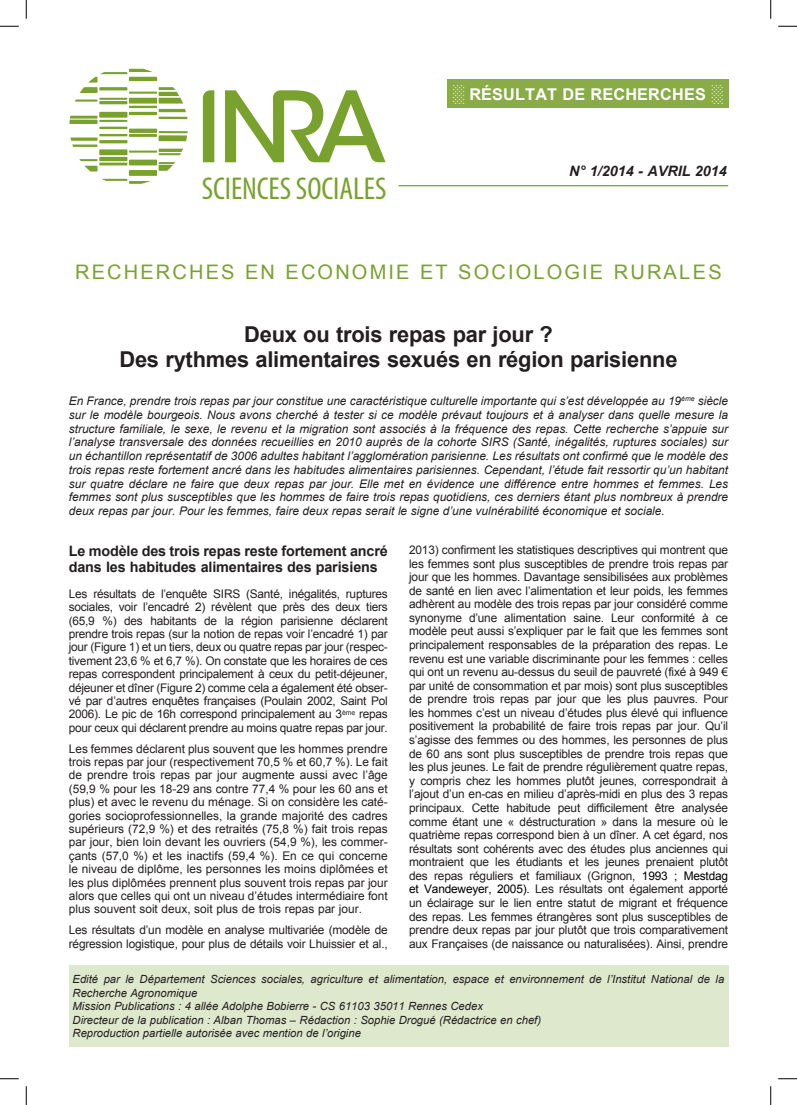
<style>
.page{position:relative;width:797px;height:1105px;background:#fff}
.page>*{position:absolute;margin:0;border:0;box-sizing:border-box;transform-origin:0 0}
.t1{font:condensed 31.75px "Myriad Pro";letter-spacing:-.005em;color:#78a22d}
.t2{font:700 21.88px/25px "Arial";letter-spacing:-.01em;color:#231f20;text-align:center}
.t3{font:20px "Arial";letter-spacing:.11em;color:#78a22d}
.t4{font:700 16.25px "Arial";letter-spacing:.01em;color:#fff}
.t5{font:700 14.38px/16.2px "Arial";letter-spacing:-.01em;color:#231f20}
.t6{font:italic 700 14.38px "Arial";color:#231f20}
.t7{font:11.88px/13.6px "Arial";letter-spacing:-.015em;color:#231f20;text-align:justify}
.t8{font:italic 11.88px/13.8px "Arial";color:#231f20;text-align:justify}
.t9{font:italic 11.25px/13.5px "Arial";color:#231f20}
.s1{color:#000}
</style>
<div class="page">
<hr style="left:398px;top:185px;width:330px;height:1px;background:#78a22d">
<svg style="left:203px;top:90px;width:182px;height:72px"></svg>
<svg style="left:70px;top:137px;width:27px;height:10px"></svg>
<svg style="left:79px;top:159px;width:18px;height:13px"></svg>
<svg style="left:69px;top:116px;width:28px;height:8px"></svg>
<svg style="left:75px;top:100px;width:22px;height:2px"></svg>
<svg style="left:80px;top:69px;width:73px;height:24px"></svg>
<hr style="left:129px;top:134px;width:28px;height:3px;background:#78a22d">
<hr style="left:129px;top:112px;width:28px;height:3px;background:#78a22d">
<hr style="left:129px;top:151px;width:28px;height:2px;background:#78a22d">
<hr style="left:129px;top:129px;width:28px;height:4px;background:#78a22d">
<hr style="left:129px;top:106px;width:28px;height:2px;background:#78a22d">
<hr style="left:99px;top:87px;width:28px;height:3px;background:#78a22d">
<div style="left:129px;top:160px;width:28px;height:5px;background:#78a22d"></div>
<div style="left:129px;top:170px;width:28px;height:6px;background:#78a22d"></div>
<svg style="left:159px;top:131px;width:29px;height:10px"></svg>
<svg style="left:159px;top:149px;width:24px;height:6px"></svg>
<hr style="left:129px;top:77px;width:28px;height:4px;background:#78a22d">
<hr style="left:129px;top:92px;width:28px;height:2px;background:#78a22d">
<svg style="left:159px;top:162px;width:16px;height:9px"></svg>
<div style="left:129px;top:98px;width:28px;height:6px;background:#78a22d"></div>
<svg style="left:102px;top:179px;width:48px;height:5px"></svg>
<hr style="left:99px;top:157px;width:28px;height:4px;background:#78a22d">
<hr style="left:99px;top:163px;width:28px;height:2px;background:#78a22d">
<svg style="left:159px;top:87px;width:28px;height:32px"></svg>
<hr style="left:99px;top:98px;width:28px;height:2px;background:#78a22d">
<div style="left:99px;top:112px;width:28px;height:6px;background:#78a22d"></div>
<hr style="left:99px;top:120px;width:28px;height:2px;background:#78a22d">
<hr style="left:99px;top:101px;width:28px;height:3px;background:#78a22d">
<hr style="left:99px;top:140px;width:28px;height:3px;background:#78a22d">
<div style="left:99px;top:149px;width:28px;height:6px;background:#78a22d"></div>
<hr style="left:99px;top:127px;width:28px;height:2px;background:#78a22d">
<hr style="left:99px;top:134px;width:28px;height:2px;background:#78a22d">
<div style="left:69px;top:965px;width:659px;height:82px;background:#dee8cc"></div>
<div style="left:447px;top:79px;width:281px;height:29px;background:#89ac46"></div>
<svg style="left:0;top:25px;width:19px;height:2px"></svg>
<svg style="left:778px;top:25px;width:19px;height:2px"></svg>
<svg style="left:0;top:1078px;width:19px;height:1px"></svg>
<svg style="left:778px;top:1078px;width:19px;height:1px"></svg>
<svg style="left:25px;top:0;width:2px;height:19px"></svg>
<svg style="left:25px;top:1086px;width:2px;height:19px"></svg>
<svg style="left:770px;top:0;width:1px;height:19px"></svg>
<svg style="left:770px;top:1086px;width:1px;height:19px"></svg>
<h1 class="t1" style="left:202px;top:169px;width:186px">SCIENCES SOCIALES</h1>
<h3 class="t4" style="left:452px;top:83px;width:271px">░ Résultat de recherches ░</h3>
<p class="t6" style="left:569px;top:162px;width:159px">N° 1/2014 - AVRIL 2014</p>
<h3 class="t3" style="left:75px;top:259px;width:648px">RECHERCHES EN ECONOMIE ET SOCIOLOGIE RURALES</h3>
<h2 class="t2" style="left:119px;top:322px;width:559px">Deux ou trois repas par jour ?<br>Des rythmes alimentaires sexués en région parisienne</h2>
<p class="t8" style="left:69px;top:394px;width:661px">En France, prendre trois repas par jour constitue une caractéristique culturelle importante qui s’est développée au 19<sup>ème</sup> siècle sur le modèle bourgeois. Nous avons cherché à tester si ce modèle prévaut toujours et à analyser dans quelle mesure la structure familiale, le sexe, le revenu et la migration sont associés à la fréquence des repas. Cette recherche s’appuie sur l’analyse transversale des données recueillies en 2010 auprès de la cohorte SIRS (Santé, inégalités, ruptures sociales) sur un échantillon représentatif de 3006 adultes habitant l’agglomération parisienne. Les résultats ont confirmé que le modèle des trois repas reste fortement ancré dans les habitudes alimentaires parisiennes. Cependant, l’étude fait ressortir qu’un habitant sur quatre déclare ne faire que deux repas par jour. Elle met en évidence une différence entre hommes et femmes. Les femmes sont plus susceptibles que les hommes de faire trois repas quotidiens, ces derniers étant plus nombreux à prendre deux repas par jour. Pour les femmes, faire deux repas serait le signe d’une vulnérabilité économique et sociale.</p>
<p class="t5" style="left:69px;top:543px;width:320px">Le modèle des trois repas reste fortement ancré dans les habitudes alimentaires des parisiens</p>
<p class="t7" style="left:69px;top:587px;width:320px">Les résultats de l’enquête SIRS (Santé, inégalités, ruptures sociales, voir l’encadré 2) révèlent que près des deux tiers (65,9 %) des habitants de la région parisienne déclarent prendre trois repas (sur la notion de repas voir l’encadré 1) par jour (Figure 1) et un tiers, deux ou quatre repas par jour (respec&shy;tivement 23,6 % et 6,7 %). On constate que les horaires de ces repas correspondent principalement à ceux du petit-déjeuner, déjeuner et dîner (Figure 2) comme cela a également été obser&shy;vé par d’autres enquêtes françaises (Poulain 2002, Saint Pol 2006). Le pic de 16h correspond principalement au 3<sup>ème</sup> repas pour ceux qui déclarent prendre au moins quatre repas par jour.</p>
<p class="t7" style="left:69px;top:742px;width:320px">Les femmes déclarent plus souvent que les hommes prendre trois repas par jour (respectivement 70,5 % et 60,7 %). Le fait de prendre trois repas par jour augmente aussi avec l’âge (59,9 % pour les 18-29 ans contre 77,4 % pour les 60 ans et plus) et avec le revenu du ménage. Si on considère les caté&shy;gories socioprofessionnelles, la grande majorité des cadres supérieurs (72,9 %) et des retraités (75,8 %) fait trois repas par jour, bien loin devant les ouvriers (54,9 %), les commer&shy;çants (57,0 %) et les inactifs (59,4 %). En ce qui concerne le niveau de diplôme, les personnes les moins diplômées et les plus diplômées prennent plus souvent trois repas par jour alors que celles qui ont un niveau d’études intermédiaire font plus souvent soit deux, soit plus de trois repas par jour.</p>
<p class="t7" style="left:69px;top:923px;width:320px">Les résultats d’un modèle en analyse multivariée (modèle de régression logistique, pour plus de détails voir Lhuissier et al.,</p>
<p class="t7" style="left:409px;top:543px;width:320px">2013) confirment les statistiques descriptives qui montrent que les femmes sont plus susceptibles de prendre trois repas par jour que les hommes. Davantage sensibilisées aux problèmes de santé en lien avec l’alimentation et leur poids, les femmes adhèrent au modèle des trois repas par jour considéré comme synonyme d’une alimentation saine. Leur conformité à ce modèle peut aussi s’expliquer par le fait que les femmes sont principalement responsables de la préparation des repas. Le revenu est une variable discriminante pour les femmes : celles qui ont un revenu au-dessus du seuil de pauvreté (fixé à 949 € par unité de consommation et par mois) sont plus susceptibles de prendre trois repas par jour que les plus pauvres. Pour les hommes c’est un niveau d’études plus élevé qui influence positivement la probabilité de faire trois repas par jour. Qu’il s’agisse des femmes ou des hommes, les personnes de plus de 60 ans sont plus susceptibles de prendre trois repas que les plus jeunes. Le fait de prendre régulièrement quatre repas, y compris chez les hommes plutôt jeunes, correspondrait à l’ajout d’un en-cas en milieu d’après-midi en plus des 3 repas principaux. Cette habitude peut difficilement être analysée comme étant une « déstructuration » dans la mesure où le quatrième repas correspond bien à un dîner. A cet égard, nos résultats sont cohérents avec des études plus anciennes qui montraient que les étudiants et les jeunes prenaient plutôt des repas réguliers et familiaux (Grignon, <span class="s1">1993 ; Mestdag et Vandeweyer, 2005).</span> Les résultats ont également apporté un éclairage sur le lien entre statut de migrant et fréquence des repas. Les femmes étrangères sont plus susceptibles de prendre deux repas par jour plutôt que trois comparativement aux Françaises (de naissance ou naturalisées). Ainsi, prendre</p>
<p class="t9" style="left:73px;top:973px;width:653px">Edité par le Département Sciences sociales, agriculture et alimentation, espace et environnement de l’Institut National de la Recherche Agronomique<br>Mission Publications : 4 allée Adolphe Bobierre - CS 61103 35011 Rennes Cedex<br>Directeur de la publication : Alban Thomas – Rédaction : Sophie Drogué (Rédactrice en chef)<br>Reproduction partielle autorisée avec mention de l’origine</p>
</div>
